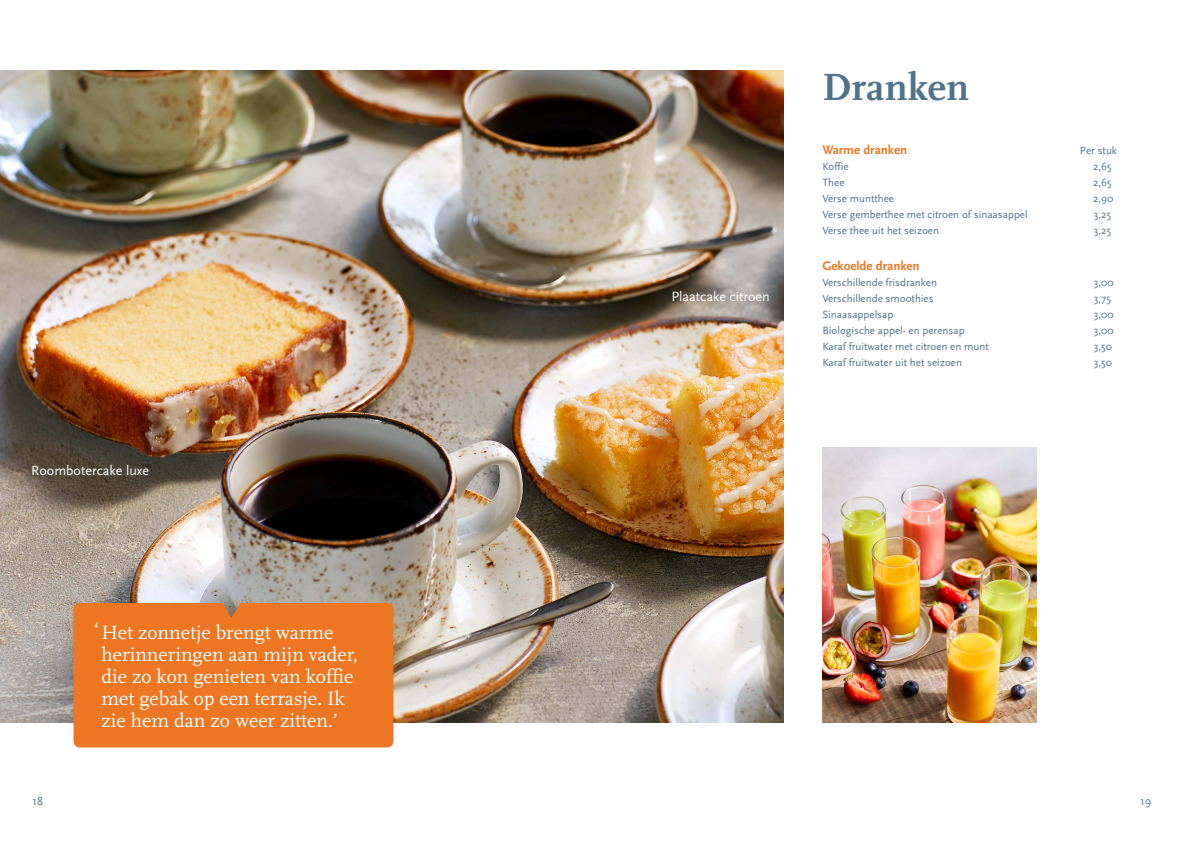
<style>
.page{position:relative;width:1191px;height:842px;background:#fff}
.page>*{position:absolute;margin:0;border:0;box-sizing:border-box;transform-origin:0 0}
.t1{font:700 39.6px "Scala";color:#4e738a}
.t2{font:22px "Scala";color:#fff}
.t3{font:20px/22px "Scala";color:#fff}
.t4{font:14px "Scala Sans";color:#fff}
.t5{font:700 13px "Scala Sans OT";color:#ed7623}
.t6{font:12px "Scala Sans";color:#4e738a}
.t7{font:11px "Scala Sans";color:#4e738a}
</style>
<div class="page">
<img style="left:0;top:71px;width:783px;height:652px">
<div style="left:73px;top:603px;width:320px;height:144px;background:#ed7623"></div>
<img style="left:822px;top:448px;width:214px;height:275px">
<p class="t4" style="left:31px;top:463px;width:119px">Roombotercake luxe</p>
<h2 class="t2" style="left:94px;top:618px;width:7px">‘</h2>
<h3 class="t3" style="left:102px;top:622px;width:258px">Het zonnetje brengt warme herinneringen aan mijn vader, die zo kon genieten van koffie met gebak op een terrasje. Ik zie hem dan zo weer zitten.’</h3>
<p class="t4" style="left:671px;top:289px;width:100px">Plaatcake citroen</p>
<h1 class="t1" style="left:822px;top:65px;width:148px">Dranken</h1>
<p class="t5" style="left:822px;top:142px;width:86px">Warme dranken</p>
<p class="t7" style="left:1080px;top:144px;width:38px">Per stuk</p>
<p class="t7" style="left:822px;top:160px;width:28px">Koffie</p>
<p class="t7" style="left:1093px;top:160px;width:20px">2,65</p>
<p class="t7" style="left:822px;top:176px;width:24px">Thee</p>
<p class="t7" style="left:1093px;top:176px;width:20px">2,65</p>
<p class="t7" style="left:822px;top:192px;width:73px">Verse muntthee</p>
<p class="t7" style="left:1093px;top:192px;width:22px">2,90</p>
<p class="t7" style="left:822px;top:208px;width:207px">Verse gemberthee met citroen of sinaasappel</p>
<p class="t7" style="left:1093px;top:208px;width:19px">3,25</p>
<p class="t7" style="left:822px;top:224px;width:118px">Verse thee uit het seizoen</p>
<p class="t7" style="left:1093px;top:224px;width:19px">3,25</p>
<p class="t5" style="left:822px;top:258px;width:99px">Gekoelde dranken</p>
<p class="t7" style="left:822px;top:276px;width:116px">Verschillende frisdranken</p>
<p class="t7" style="left:1093px;top:276px;width:22px">3,00</p>
<p class="t7" style="left:822px;top:292px;width:113px">Verschillende smoothies</p>
<p class="t7" style="left:1093px;top:292px;width:19px">3,75</p>
<p class="t7" style="left:822px;top:308px;width:73px">Sinaasappelsap</p>
<p class="t7" style="left:1093px;top:308px;width:22px">3,00</p>
<p class="t7" style="left:822px;top:324px;width:144px">Biologische appel- en perensap</p>
<p class="t7" style="left:1093px;top:324px;width:22px">3,00</p>
<p class="t7" style="left:822px;top:340px;width:168px">Karaf fruitwater met citroen en munt</p>
<p class="t7" style="left:1093px;top:340px;width:20px">3,50</p>
<p class="t7" style="left:822px;top:356px;width:141px">Karaf fruitwater uit het seizoen</p>
<p class="t7" style="left:1093px;top:356px;width:20px">3,50</p>
<p class="t6" style="left:33px;top:794px;width:12px">18</p>
<p class="t6" style="left:1140px;top:794px;width:13px">19</p>
</div>
